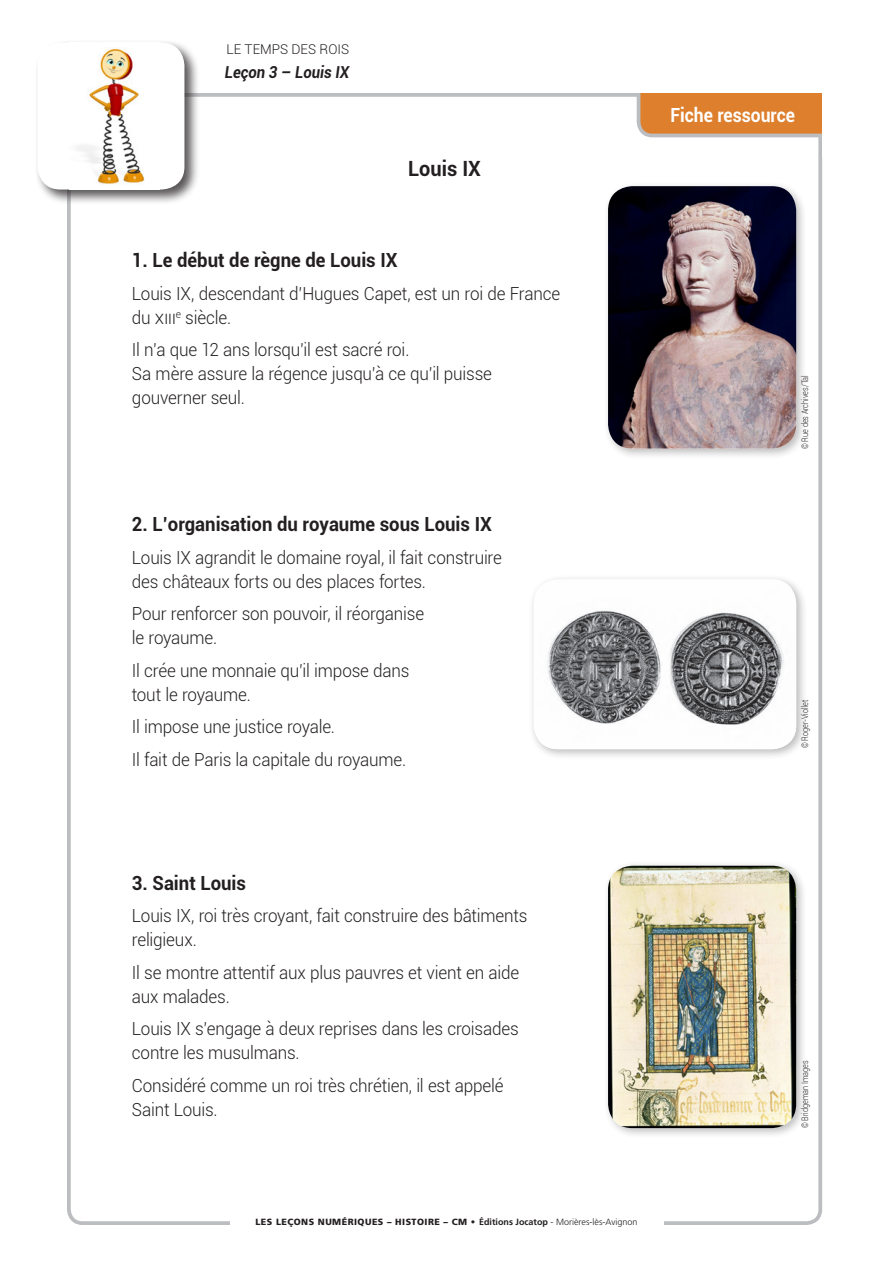
<style>
.page{position:relative;width:893px;height:1263px;background:#fff}
.page>*{position:absolute;margin:0;border:0;box-sizing:border-box;transform-origin:0 0}
.t1{font:700 21px "Roboto";color:#231f20;scale:.95 1}
.t2{font:700 19.5px "Roboto";color:#231f20;scale:.95 1}
.t3{font:700 19.5px "Roboto";color:#fff;scale:.9 1}
.t4{font:300 18px/24px "Roboto";letter-spacing:-.01em;color:#231f20;scale:.95 1}
.t5{font:italic 700 16.5px "Roboto";color:#231f20;scale:.9 1}
.t6{font:300 13.5px "Roboto";color:#231f20}
.t7{font:900 9px "Frutiger LT Std";letter-spacing:.05em;color:#231f20}
.t8{font:300 9px "Roboto";color:#231f20;scale:.8 1}
.s1{font-family:"Frutiger";font-weight:700}
.s2{font-family:"Frutiger";font-weight:300}
</style>
<div class="page">
<div style="left:639px;top:78px;width:201px;height:57px;background:#de7f2e;border-radius:14px"></div>
<div style="left:637px;top:76px;width:205px;height:61px;border:4px solid #bcbdc0;border-radius:14px"></div>
<div style="left:35px;top:40px;width:165px;height:165px;background:#231f20;opacity:.75"></div>
<div style="left:38px;top:43px;width:146px;height:147px;background:#fff;border-radius:23px"></div>
<img style="left:77px;top:48px;width:68px;height:136px">
<div style="left:822px;top:60px;width:41px;height:96px;background:#fff"></div>
<div style="left:629px;top:60px;width:209px;height:33px;background:#fff"></div>
<div style="left:529px;top:574px;width:278px;height:186px;background:#231f20;opacity:.3"></div>
<img style="left:534px;top:579px;width:262px;height:170px">
<div style="left:603px;top:181px;width:204px;height:279px;background:#231f20;opacity:.3"></div>
<img style="left:608px;top:186px;width:188px;height:263px">
<div style="left:603px;top:860px;width:204px;height:279px;background:#231f20;opacity:.3"></div>
<img style="left:608px;top:866px;width:188px;height:262px">
<p class="t6" style="left:226px;top:39px;width:124px">LE TEMPS DES ROIS</p>
<p class="t5" style="left:225px;top:61px;width:140px">Leçon 3 – Louis IX</p>
<p class="t1" style="left:408px;top:154px;width:78px">Louis IX</p>
<p class="t2" style="left:132px;top:247px;width:281px">1. Le début de règne de Louis IX</p>
<p class="t4" style="left:132px;top:281px;width:453px">Louis IX, descendant d’Hugues Capet, est un roi de France du XIII<sup>e</sup> siècle.</p>
<p class="t4" style="left:132px;top:337px;width:381px">Il n’a que 12 ans lorsqu’il est sacré roi.<br>Sa mère assure la régence jusqu’à ce qu’il puisse gouverner seul.</p>
<p class="t2" style="left:132px;top:511px;width:380px">2. L’organisation du royaume sous Louis IX</p>
<p class="t4" style="left:132px;top:545px;width:391px">Louis IX agrandit le domaine royal, il fait construire des châteaux forts ou des places fortes.</p>
<p class="t4" style="left:132px;top:601px;width:309px">Pour renforcer son pouvoir, il réorganise le royaume.</p>
<p class="t4" style="left:132px;top:658px;width:294px">Il crée une monnaie qu’il impose dans tout le royaume.</p>
<p class="t4" style="left:132px;top:710px;width:290px;line-height:32.5px">Il impose une justice royale.<br>Il fait de Paris la capitale du royaume.</p>
<p class="t3" style="left:670px;top:101px;width:140px">Fiche ressource</p>
<p class="t8" style="left:799px;top:449px;width:94px;rotate:-90deg">© Rue des Archives/Tal</p>
<p class="t8" style="left:799px;top:748px;width:62px;rotate:-90deg">© Roger-Viollet</p>
<p class="t2" style="left:132px;top:869px;width:122px">3. Saint Louis</p>
<p class="t4" style="left:132px;top:903px;width:418px">Louis IX, roi très croyant, fait construire des bâtiments religieux.</p>
<p class="t4" style="left:132px;top:960px;width:409px">Il se montre attentif aux plus pauvres et vient en aide aux malades.</p>
<p class="t4" style="left:132px;top:1016px;width:409px">Louis IX s’engage à deux reprises dans les croisades contre les musulmans.</p>
<p class="t4" style="left:132px;top:1073px;width:393px">Considéré comme un roi très chrétien, il est appelé<br>Saint Louis.</p>
<p class="t7" style="left:255px;top:1216px;width:384px">LES LEÇONS NUMÉRIQUES – HISTOIRE – CM • <span class="s1">Éditions Jocatop</span> <span class="s2">- Morières-lès-Avignon</span></p>
<p class="t8" style="left:799px;top:1128px;width:86px;rotate:-90deg">© Bridgeman Images</p>
</div>
